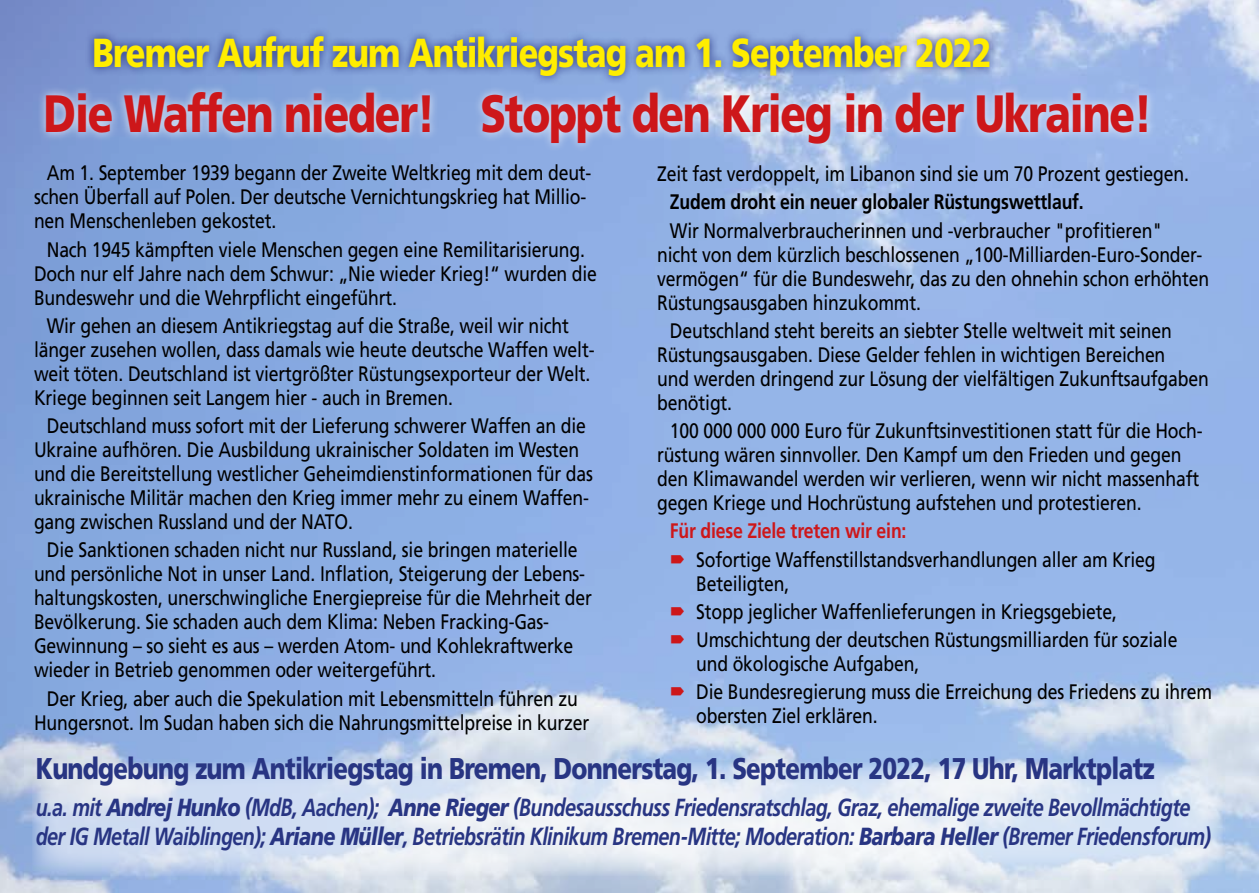
<style>
.page{position:relative;width:1259px;height:893px;background:#fff}
.page>*{position:absolute;margin:0;border:0;box-sizing:border-box;transform-origin:0 0}
.t1{font:900 52.5px "Frutiger";letter-spacing:-.03em;color:#cd171a;scale:.8 1}
.t2{font:900 40.5px "Frutiger";letter-spacing:-.03em;color:#ffed00;scale:.8 1}
.t3{font:900 30px "Frutiger";letter-spacing:-.03em;color:#283583;scale:.8 1}
.t4{font:italic 700 24.75px/28.5px "Frutiger";letter-spacing:-.03em;color:#283583;scale:.8 1}
.t5{font:21px/24px "Frutiger";letter-spacing:-.01em;color:#000;scale:.84 1}
.t6{font:700 21px "Frutiger";letter-spacing:-.01em;color:#000;scale:.84 1}
.t7{font:700 21px "Frutiger";letter-spacing:-.01em;color:#cd171a;scale:.84 1}
.s1{font-weight:900}
</style>
<div class="page">
<svg style="left:85px;top:27px;width:914px;height:56px;background:#768ec8"></svg>
<div style="left:37px;top:83px;width:1119px;height:70px;background:#fff;opacity:.75"></div>
<svg style="left:32px;top:762px;width:1190px;height:114px"></svg>
<svg style="left:671px;top:555px;width:13px;height:8px"></svg>
<svg style="left:671px;top:607px;width:13px;height:8px"></svg>
<svg style="left:671px;top:635px;width:13px;height:9px"></svg>
<svg style="left:671px;top:688px;width:13px;height:8px"></svg>
<h2 class="t2" style="left:92px;top:28px;width:1125px">Bremer Aufruf zum Antikriegstag am 1. September 2022</h2>
<h1 class="t1" style="left:44px;top:82px;width:1387px">Die Waffen nieder! Stoppt den Krieg in der Ukraine!</h1>
<p class="t5" style="left:657px;top:162px;width:634px">Zeit fast verdoppelt, im Libanon sind sie um 70 Prozent gestiegen.</p>
<p class="t6" style="left:670px;top:190px;width:494px">Zudem droht ein neuer globaler Rüstungswettlauf.</p>
<p class="t5" style="left:657px;top:218px;width:659px;text-indent:13px">Wir Normalverbraucherinnen und -verbraucher "profitieren"<br>nicht von dem kürzlich beschlossenen „100-Milliarden-Euro-Sonder&shy;vermögen“ für die Bundeswehr, das zu den ohnehin schon erhöhten Rüstungsausgaben hinzukommt.</p>
<p class="t5" style="left:657px;top:318px;width:658px;text-indent:13px">Deutschland steht bereits an siebter Stelle weltweit mit seinen Rüstungsausgaben. Diese Gelder fehlen in wichtigen Bereichen<br>und werden dringend zur Lösung der vielfältigen Zukunftsaufgaben benötigt.</p>
<p class="t5" style="left:657px;top:419px;width:651px;text-indent:13px">100 000 000 000 Euro für Zukunftsinvestitionen statt für die Hoch&shy;rüstung wären sinnvoller. Den Kampf um den Frieden und gegen den Klimawandel werden wir verlieren, wenn wir nicht massenhaft gegen Kriege und Hochrüstung aufstehen und protestieren.</p>
<p class="t7" style="left:670px;top:519px;width:283px">Für diese Ziele treten wir ein:</p>
<p class="t5" style="left:696px;top:547px;width:548px">Sofortige Waffenstillstandsverhandlungen aller am Krieg<br>Beteiligten,</p>
<p class="t5" style="left:696px;top:597px;width:574px;line-height:28.2px">Stopp jeglicher Waffenlieferungen in Kriegsgebiete,<br>Umschichtung der deutschen Rüstungsmilliarden für soziale</p>
<p class="t5" style="left:696px;top:650px;width:616px;line-height:28.2px">und ökologische Aufgaben,<br>Die Bundesregierung muss die Erreichung des Friedens zu ihrem</p>
<p class="t5" style="left:696px;top:704px;width:217px">obersten Ziel erklären.</p>
<h3 class="t3" style="left:36px;top:751px;width:1400px">Kundgebung zum Antikriegstag in Bremen, Donnerstag, 1. September 2022, 17 Uhr, Marktplatz</h3>
<p class="t4" style="left:36px;top:793px;width:1470px">u.a. mit <span class="s1">Andrej Hunko</span> (MdB, Aachen); <span class="s1">Anne Rieger</span> (Bundesausschuss Friedensratschlag, Graz, ehemalige zweite Bevollmächtigte der IG Metall Waiblingen); <span class="s1">Ariane Müller</span>, Betriebsrätin Klinikum Bremen-Mitte; Moderation: <span class="s1">Barbara Heller</span> (Bremer Friedensforum)</p>
<p class="t5" style="left:34px;top:161px;width:665px;text-indent:13px">Am 1. September 1939 begann der Zweite Weltkrieg mit dem deut&shy;schen Überfall auf Polen. Der deutsche Vernichtungskrieg hat Millio&shy;nen Menschenleben gekostet.</p>
<p class="t5" style="left:34px;top:237px;width:672px;text-indent:13px">Nach 1945 kämpften viele Menschen gegen eine Remilitarisierung.<br>Doch nur elf Jahre nach dem Schwur: „Nie wieder Krieg!“ wurden die<br>Bundeswehr und die Wehrpflicht eingeführt.</p>
<p class="t5" style="left:34px;top:313px;width:669px;text-indent:13px">Wir gehen an diesem Antikriegstag auf die Straße, weil wir nicht länger zusehen wollen, dass damals wie heute deutsche Waffen welt&shy;weit töten. Deutschland ist viertgrößter Rüstungsexporteur der Welt.<br>Kriege beginnen seit Langem hier - auch in Bremen.</p>
<p class="t5" style="left:34px;top:414px;width:667px;text-indent:13px">Deutschland muss sofort mit der Lieferung schwerer Waffen an die Ukraine aufhören. Die Ausbildung ukrainischer Soldaten im Westen und die Bereitstellung westlicher Geheimdienstinformationen für das ukrainische Militär machen den Krieg immer mehr zu einem Waffen&shy;gang zwischen Russland und der NATO.</p>
<p class="t5" style="left:34px;top:538px;width:666px;text-indent:13px">Die Sanktionen schaden nicht nur Russland, sie bringen materielle und persönliche Not in unser Land. Inflation, Steigerung der Lebens&shy;haltungskosten, unerschwingliche Energiepreise für die Mehrheit der Bevölkerung. Sie schaden auch dem Klima: Neben Fracking-Gas-Gewinnung – so sieht es aus – werden Atom- und Kohlekraftwerke wieder in Betrieb genommen oder weitergeführt.</p>
<p class="t5" style="left:34px;top:686px;width:662px;text-align:center">Der Krieg, aber auch die Spekulation mit Lebensmitteln führen zu<br>Hungersnot. Im Sudan haben sich die Nahrungsmittelpreise in kurzer</p>
</div>
